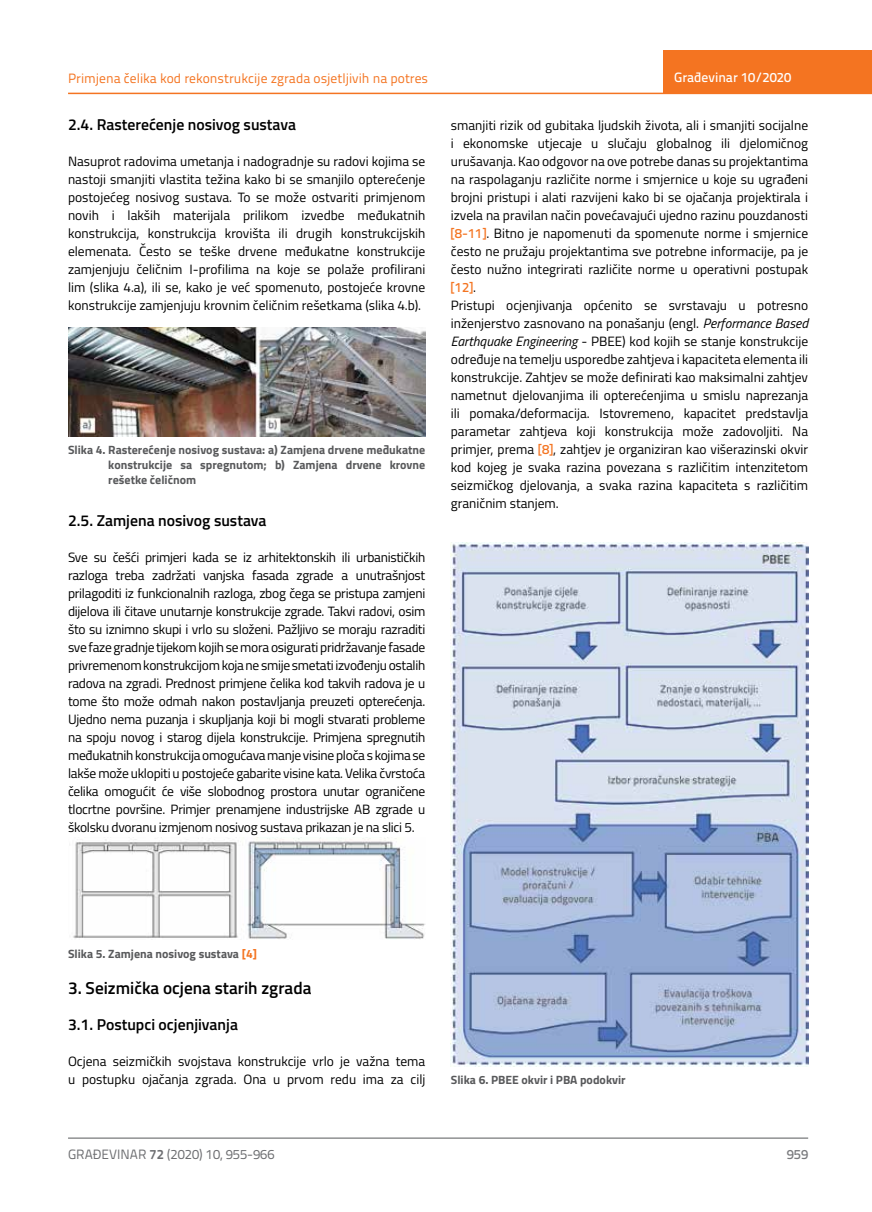
<style>
.page{position:relative;width:872px;height:1212px;background:#fff}
.page>*{position:absolute;margin:0;border:0;box-sizing:border-box;transform-origin:0 0}
.t1{font:600 17.25px "Titillium";color:#000}
.t2{font:600 15.75px "Titillium";color:#000}
.t3{font:13.5px/18px "Titillium";color:#000;text-align:justify}
.t4{font:13.5px "Titillium Text 22 L";color:#f47421}
.t5{font:13.5px "Titillium Text 22 L";color:#6d6e71}
.t6{font:500 13.5px "Titillium Text 22 L";color:#fff}
.t7{font:500 13.5px "Titillium Text 22 L";color:#f47421}
.t8{font:500 13.5px "Titillium Text 22 L";color:#797a7d}
.t9{font:700 12px/15px "Titillium";color:#58595b;text-align:justify}
.s1{font-family:"Titillium Text 22 L";font-weight:500;color:#f47421}
.s2{font-family:"Titillium";font-weight:400;color:#000}
.s3{font-style:italic}
.s4{color:#f47421}
.s5{font-weight:700}
</style>
<div class="page">
<hr style="left:68px;top:93px;width:804px;height:1px;background:#f47421">
<div style="left:663px;top:50px;width:209px;height:44px;background:#f47421"></div>
<hr style="left:68px;top:1138px;width:740px;height:1px;background:#58595b">
<img style="left:68px;top:328px;width:357px;height:108px">
<img style="left:73px;top:837px;width:352px;height:102px">
<img style="left:451px;top:543px;width:357px;height:523px">
<p class="t4" style="left:68px;top:68px;width:362px">Primjena čelika kod rekonstrukcije zgrada osjetljivih na potres</p>
<p class="t2" style="left:68px;top:112px;width:229px">2.4. Rasterećenje nosivog sustava</p>
<p class="t3" style="left:68px;top:151px;width:359px">Nasuprot radovima umetanja i nadogradnje su radovi kojima se nastoji smanjiti vlastita težina kako bi se smanjilo opterećenje postojećeg nosivog sustava. To se može ostvariti primjenom novih i lakših materijala prilikom izvedbe međukatnih konstrukcija, konstrukcija krovišta ili drugih konstrukcijskih elemenata. Često se teške drvene međukatne konstrukcije zamjenjuju čeličnim I-profilima na koje se polaže profilirani lim (slika 4.a), ili se, kako je već spomenuto, postojeće krovne konstrukcije zamjenjuju krovnim čeličnim rešetkama (slika 4.b).</p>
<p class="t9" style="left:108px;top:441px;width:318px;text-indent:-40px">Slika 4. Rasterećenje nosivog sustava: a) Zamjena drvene međukatne konstrukcije sa spregnutom; b) Zamjena drvene krovne rešetke čeličnom</p>
<p class="t2" style="left:68px;top:508px;width:200px">2.5. Zamjena nosivog sustava</p>
<p class="t3" style="left:68px;top:547px;width:359px">Sve su češći primjeri kada se iz arhitektonskih ili urbanističkih razloga treba zadržati vanjska fasada zgrade a unutrašnjost prilagoditi iz funkcionalnih razloga, zbog čega se pristupa zamjeni dijelova ili čitave unutarnje konstrukcije zgrade. Takvi radovi, osim što su iznimno skupi i vrlo su složeni. Pažljivo se moraju razraditi sve faze gradnje tijekom kojih se mora osigurati pridržavanje fasade privremenom konstrukcijom koja ne smije smetati izvođenju ostalih radova na zgradi. Prednost primjene čelika kod takvih radova je u tome što može odmah nakon postavljanja preuzeti opterećenja.<br>Ujedno nema puzanja i skupljanja koji bi mogli stvarati probleme na spoju novog i starog dijela konstrukcije. Primjena spregnutih međukatnih konstrukcija omogućava manje visine ploča s kojima se lakše može uklopiti u postojeće gabarite visine kata. Velika čvrstoća čelika omogućit će više slobodnog prostora unutar ograničene tlocrtne površine. Primjer prenamjene industrijske AB zgrade u školsku dvoranu izmjenom nosivog sustava prikazan je na slici 5.</p>
<p class="t6" style="left:674px;top:67px;width:118px">Građevinar 10/2020</p>
<p class="t3" style="left:451px;top:115px;width:359px">smanjiti rizik od gubitaka ljudskih života, ali i smanjiti socijalne i ekonomske utjecaje u slučaju globalnog ili djelomičnog urušavanja. Kao odgovor na ove potrebe danas su projektantima na raspolaganju različite norme i smjernice u koje su ugrađeni brojni pristupi i alati razvijeni kako bi se ojačanja projektirala i izvela na pravilan način povećavajući ujedno razinu pouzdanosti <span class="s1">[8-11]</span>. Bitno je napomenuti da spomenute norme i smjernice često ne pružaju projektantima sve potrebne informacije, pa je često nužno integrirati različite norme u operativni postupak</p>
<p class="t7" style="left:451px;top:277px;width:27px">[12]<span class="s2">.</span></p>
<p class="t3" style="left:451px;top:295px;width:359px">Pristupi ocjenjivanja općenito se svrstavaju u potresno inženjerstvo zasnovano na ponašanju (engl. <span class="s3">Performance Based Earthquake Engineering</span> - PBEE) kod kojih se stanje konstrukcije određuje na temelju usporedbe zahtjeva i kapaciteta elementa ili konstrukcije. Zahtjev se može definirati kao maksimalni zahtjev nametnut djelovanjima ili opterećenjima u smislu naprezanja ili pomaka/deformacija. Istovremeno, kapacitet predstavlja parametar zahtjeva koji konstrukcija može zadovoljiti. Na primjer, prema <span class="s1">[8]</span>, zahtjev je organiziran kao višerazinski okvir kod kojeg je svaka razina povezana s različitim intenzitetom seizmičkog djelovanja, a svaka razina kapaciteta s različitim graničnim stanjem.</p>
<p class="t9" style="left:68px;top:946px;width:190px">Slika 5. Zamjena nosivog sustava <span class="s4">[4]</span></p>
<p class="t1" style="left:68px;top:975px;width:245px">3. Seizmička ocjena starih zgrada</p>
<p class="t2" style="left:68px;top:1013px;width:171px">3.1. Postupci ocjenjivanja</p>
<p class="t3" style="left:68px;top:1052px;width:359px">Ocjena seizmičkih svojstava konstrukcije vrlo je važna tema u postupku ojačanja zgrada. Ona u prvom redu ima za cilj</p>
<p class="t9" style="left:451px;top:1072px;width:176px">Slika 6. PBEE okvir i PBA podokvir</p>
<p class="t5" style="left:68px;top:1144px;width:208px">GRAĐEVINAR <span class="s5">72</span> (2020) 10, 955-966</p>
<p class="t8" style="left:786px;top:1144px;width:23px">959</p>
</div>
